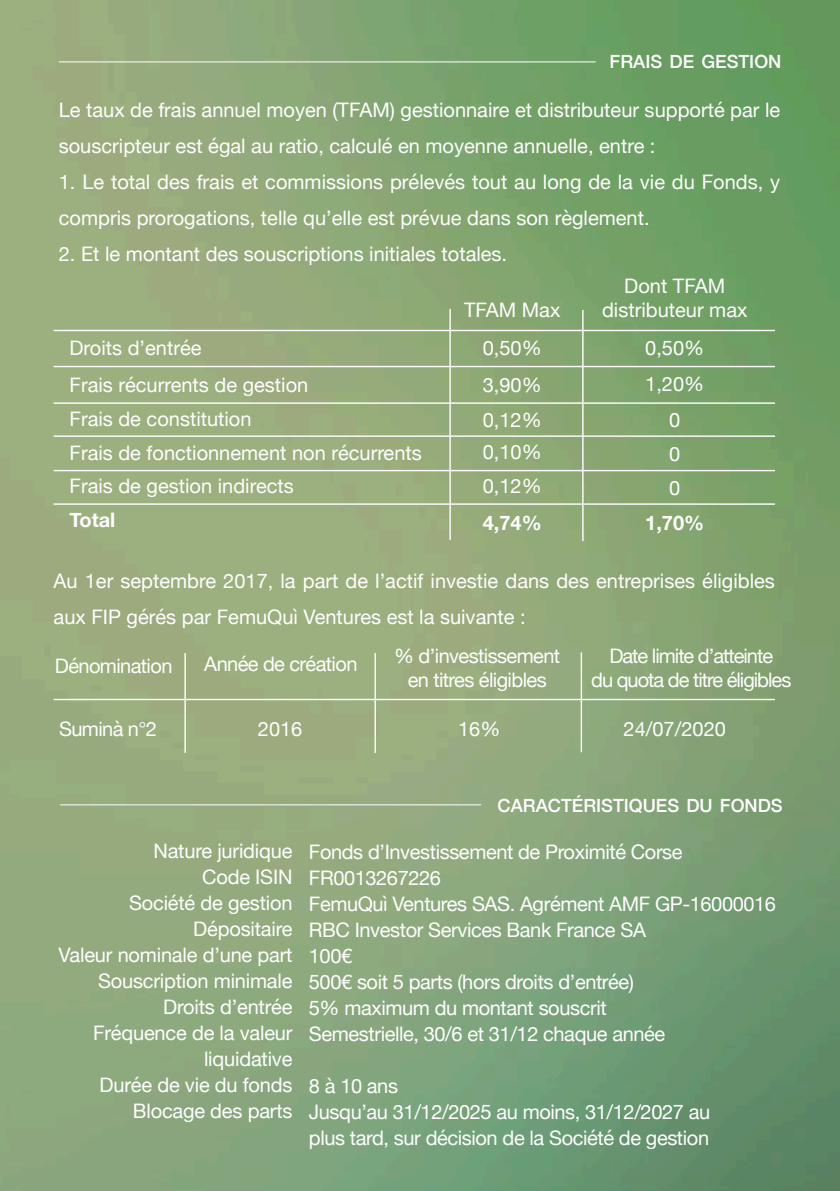
<style>
.page{position:relative;width:840px;height:1191px;background:#fff}
.page>*{position:absolute;margin:0;border:0;box-sizing:border-box;transform-origin:0 0}
.t1{font:20px/26px "Helvetica Neue";letter-spacing:-.01em;color:#fff}
.t2{font:20px/24px "Helvetica Neue";letter-spacing:-.03em;color:#fff;text-align:center}
.t3{font:20px/24px "Helvetica Neue";letter-spacing:-.05em;color:#fff;text-align:center}
.t4{font:700 20px "Helvetica Neue";color:#fff}
.t5{font:500 18.2px "Helvetica Neue";color:#fff}
</style>
<div class="page">
<img style="left:0;top:0;width:839px;height:1191px">
<hr style="left:59px;top:61px;width:536px;height:1px;background:#fff">
<hr style="left:60px;top:804px;width:420px;height:1px;background:#fff">
<hr style="left:54px;top:330px;width:720px;height:1px;background:#fff">
<hr style="left:54px;top:366px;width:720px;height:1px;background:#fff">
<hr style="left:54px;top:402px;width:720px;height:2px;background:#fff">
<hr style="left:54px;top:435px;width:720px;height:2px;background:#fff">
<hr style="left:54px;top:470px;width:720px;height:1px;background:#fff">
<hr style="left:54px;top:503px;width:720px;height:2px;background:#fff">
<hr style="left:54px;top:699px;width:720px;height:1px;background:#fff">
<hr style="left:582px;top:310px;width:1px;height:231px;background:#fff">
<hr style="left:449px;top:309px;width:1px;height:231px;background:#fff">
<hr style="left:184px;top:653px;width:2px;height:100px;background:#fff">
<hr style="left:374px;top:653px;width:2px;height:100px;background:#fff">
<hr style="left:580px;top:652px;width:1px;height:100px;background:#fff">
<p class="t5" style="left:609px;top:47px;width:173px">FRAIS DE GESTION</p>
<p class="t1" style="left:59px;top:93px;width:722px;line-height:36px">Le taux de frais annuel moyen (TFAM) gestionnaire et distributeur supporté par le souscripteur est égal au ratio, calculé en moyenne annuelle, entre :</p>
<p class="t1" style="left:59px;top:165px;width:722px;line-height:36px">1. Le total des frais et commissions prélevés tout au long de la vie du Fonds, y compris prorogations, telle qu’elle est prévue dans son règlement.</p>
<p class="t1" style="left:59px;top:242px;width:449px">2. Et le montant des souscriptions initiales totales.</p>
<p class="t1" style="left:69px;top:330px;width:240px;line-height:37.4px">Droits d’entrée<br>Frais récurrents de gestion</p>
<p class="t1" style="left:69px;top:403px;width:353px;line-height:33.8px">Frais de constitution<br>Frais de fonctionnement non récurrents<br>Frais de gestion indirects</p>
<p class="t4" style="left:69px;top:504px;width:47px">Total</p>
<p class="t1" style="left:463px;top:297px;width:98px">TFAM Max</p>
<p class="t1" style="left:482px;top:331px;width:60px;line-height:36px;text-align:justify">0,50% 3,90% 0,12%</p>
<p class="t1" style="left:482px;top:436px;width:60px;line-height:33.8px">0,10%<br>0,12%</p>
<p class="t4" style="left:482px;top:507px;width:60px">4,74%</p>
<p class="t1" style="left:601px;top:275px;width:147px;line-height:24px;text-align:center">Dont TFAM distributeur max</p>
<p class="t1" style="left:645px;top:331px;width:60px;line-height:36px;text-align:center">0,50%<br>1,20%<br>0</p>
<p class="t1" style="left:668px;top:438px;width:13px;line-height:33.8px">0<br>0</p>
<p class="t4" style="left:645px;top:507px;width:60px">1,70%</p>
<p class="t1" style="left:54px;top:563px;width:722px;line-height:36px">Au 1er septembre 2017, la part de l’actif investie dans des entreprises éligibles aux FIP gérés par FemuQuì Ventures est la suivante :</p>
<p class="t2" style="left:55px;top:655px;width:119px">Dénomination</p>
<p class="t1" style="left:59px;top:716px;width:99px">Suminà n°2</p>
<p class="t2" style="left:204px;top:653px;width:155px">Année de création</p>
<p class="t3" style="left:591px;top:644px;width:201px">Date limite d’atteinte<br>du quota de titre éligibles</p>
<p class="t2" style="left:394px;top:645px;width:167px">% d’investissement en titres éligibles</p>
<p class="t1" style="left:258px;top:716px;width:46px">2016</p>
<p class="t1" style="left:458px;top:716px;width:44px">16%</p>
<p class="t1" style="left:623px;top:716px;width:104px">24/07/2020</p>
<p class="t5" style="left:497px;top:791px;width:286px">CARACTÉRISTIQUES DU FONDS</p>
<p class="t1" style="left:59px;top:838px;width:235px;text-align:right">Nature juridique<br>Code ISIN<br>Société de gestion<br>Dépositaire<br>Valeur nominale d’une part<br>Souscription minimale<br>Droits d’entrée<br>Fréquence de la valeur liquidative<br>Durée de vie du fonds<br>Blocage des parts</p>
<p class="t1" style="left:309px;top:840px;width:468px">Fonds d’Investissement de Proximité Corse<br>FR0013267226<br>FemuQuì Ventures SAS. Agrément AMF GP-16000016<br>RBC Investor Services Bank France SA<br>100€<br>500€ soit 5 parts (hors droits d’entrée)<br>5% maximum du montant souscrit<br>Semestrielle, 30/6 et 31/12 chaque année</p>
<p class="t1" style="left:309px;top:1074px;width:402px">8 à 10 ans<br>Jusqu’au 31/12/2025 au moins, 31/12/2027 au plus tard, sur décision de la Société de gestion</p>
</div>
